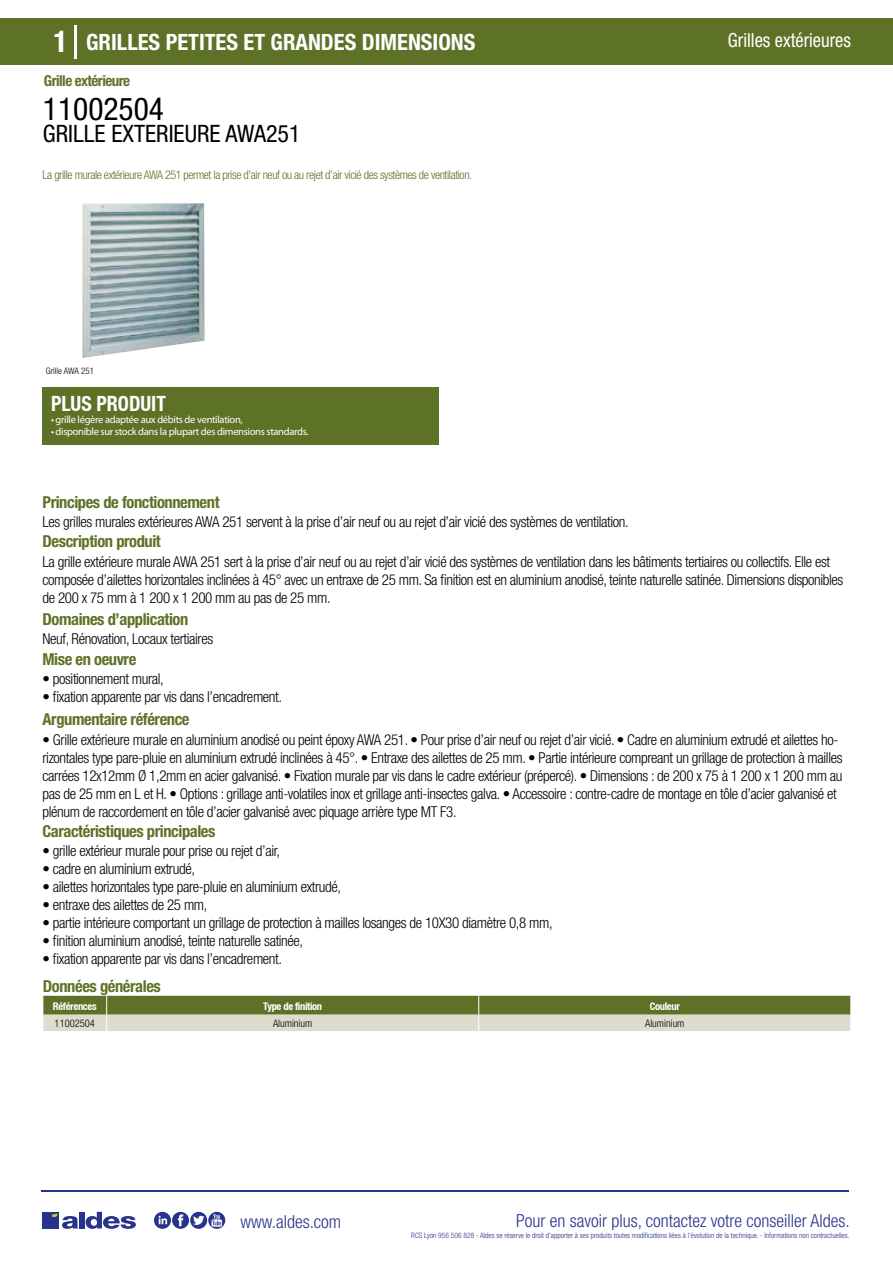
<style>
.page{position:relative;width:893px;height:1263px;background:#fff}
.page>*{position:absolute;margin:0;border:0;box-sizing:border-box;transform-origin:0 0}
.t1{font:condensed 31.5px "Helvetica Neue LT Std";color:#000}
.t2{font:condensed 24px "Helvetica Neue LT Std";color:#000}
.t3{font:700 condensed 22.5px "Helvetica Neue LT Std";color:#fff}
.t4{font:700 condensed 21px "Helvetica Neue";color:#fff;scale:.95 1}
.t5{font:condensed 19.5px "Helvetica Neue LT Std";color:#fff;scale:.95 1}
.t6{font:300 condensed 18px "Helvetica Neue";color:#28348b}
.t7{font:700 condensed 16.5px "Helvetica Neue LT Std";letter-spacing:-.025em;color:#5d7227}
.t8{font:300 condensed 15px/18px "Helvetica Neue LT Std";letter-spacing:-.025em;color:#000}
.t9{font:700 condensed 15px "Helvetica Neue LT Std";letter-spacing:-.035em;color:#5d7227}
.t10{font:300 condensed 12px "Helvetica Neue LT Std";letter-spacing:-.035em;color:#5d7227}
.t11{font:10.5px "Myriad Pro";letter-spacing:-.03em;color:#fff}
.t12{font:700 condensed 10.5px "Helvetica Neue";letter-spacing:-.03em;color:#fff}
.t13{font:300 condensed 10.5px "Helvetica Neue";color:#000}
.t14{font:300 condensed 9px "Helvetica Neue";color:#000}
.t15{font:300 condensed 7.5px "Helvetica Neue";color:#28348b}
.s1{font-size:30px}
</style>
<div class="page">
<div style="left:0;top:18px;width:893px;height:46px;background:#5d7227"></div>
<div style="left:43px;top:387px;width:396px;height:57px;background:#5d7227"></div>
<hr style="left:74px;top:25px;width:2px;height:33px;background:#fff">
<svg style="left:82px;top:203px;width:123px;height:155px;background:#a3b3b6"></svg>
<svg style="left:43px;top:996px;width:808px;height:35px;background:#99a476"></svg>
<hr style="left:41px;top:1190px;width:808px;height:1px;background:#28348b">
<svg style="left:154px;top:1212px;width:71px;height:17px"></svg>
<div style="left:42px;top:1212px;width:17px;height:16px;background:#28348b"></div>
<div style="left:79px;top:1212px;width:5px;height:16px;background:#28348b"></div>
<svg style="left:86px;top:1212px;width:50px;height:17px"></svg>
<svg style="left:52px;top:1213px;width:26px;height:16px"></svg>
<h3 class="t3" style="left:54px;top:28px;width:423px"><span class="s1">1</span> GRILLES PETITES ET GRANDES DIMENSIONS</h3>
<h3 class="t5" style="left:728px;top:29px;width:131px">Grilles extérieures</h3>
<p class="t9" style="left:44px;top:71px;width:88px">Grille extérieure</p>
<h1 class="t1" style="left:43px;top:91px;width:122px">11002504</h1>
<h2 class="t2" style="left:43px;top:120px;width:259px">GRILLE EXTERIEURE AWA251</h2>
<p class="t10" style="left:43px;top:167px;width:431px">La grille murale extérieure AWA 251 permet la prise d’air neuf ou au rejet d’air vicié des systèmes de ventilation.</p>
<p class="t14" style="left:46px;top:365px;width:50px">Grille AWA 251</p>
<h3 class="t4" style="left:51px;top:391px;width:122px">PLUS PRODUIT</h3>
<p class="t11" style="left:51px;top:413px;width:193px">• grille légère adaptée aux débits de ventilation,</p>
<p class="t11" style="left:51px;top:425px;width:259px">• disponible sur stock dans la plupart des dimensions standards.</p>
<p class="t7" style="left:43px;top:492px;width:179px">Principes de fonctionnement</p>
<p class="t7" style="left:43px;top:531px;width:120px">Description produit</p>
<p class="t8" style="left:43px;top:513px;width:588px">Les grilles murales extérieures AWA 251 servent à la prise d’air neuf ou au rejet d’air vicié des systèmes de ventilation.</p>
<p class="t8" style="left:43px;top:552px;width:802px">La grille extérieure murale AWA 251 sert à la prise d’air neuf ou au rejet d’air vicié des systèmes de ventilation dans les bâtiments tertiaires ou collectifs. Elle est composée d’ailettes horizontales inclinées à 45° avec un entraxe de 25 mm. Sa finition est en aluminium anodisé, teinte naturelle satinée. Dimensions disponibles de 200 x 75 mm à 1 200 x 1 200 mm au pas de 25 mm.</p>
<p class="t8" style="left:43px;top:630px;width:172px">Neuf, Rénovation, Locaux tertiaires</p>
<p class="t8" style="left:43px;top:669px;width:123px">• positionnement mural,</p>
<p class="t8" style="left:43px;top:687px;width:241px">• fixation apparente par vis dans l’encadrement.</p>
<p class="t7" style="left:43px;top:609px;width:147px">Domaines d’application</p>
<p class="t7" style="left:43px;top:649px;width:95px">Mise en oeuvre</p>
<p class="t7" style="left:43px;top:709px;width:149px">Argumentaire référence</p>
<p class="t8" style="left:43px;top:730px;width:801px">• Grille extérieure murale en aluminium anodisé ou peint époxy AWA 251. • Pour prise d’air neuf ou rejet d’air vicié. • Cadre en aluminium extrudé et ailettes ho&shy;rizontales type pare-pluie en aluminium extrudé inclinées à 45°. • Entraxe des ailettes de 25 mm. • Partie intérieure compreant un grillage de protection à mailles carrées 12x12mm Ø 1,2mm en acier galvanisé. • Fixation murale par vis dans le cadre extérieur (prépercé). • Dimensions : de 200 x 75 à 1 200 x 1 200 mm au pas de 25 mm en L et H. • Options : grillage anti-volatiles inox et grillage anti-insectes galva. • Accessoire : contre-cadre de montage en tôle d’acier galvanisé et plénum de raccordement en tôle d’acier galvanisé avec piquage arrière type MT F3.</p>
<p class="t7" style="left:43px;top:821px;width:174px">Caractéristiques principales</p>
<p class="t8" style="left:43px;top:842px;width:239px">• grille extérieur murale pour prise ou rejet d’air,</p>
<p class="t8" style="left:43px;top:860px;width:154px">• cadre en aluminium extrudé,</p>
<p class="t8" style="left:43px;top:878px;width:300px">• ailettes horizontales type pare-pluie en aluminium extrudé,</p>
<p class="t8" style="left:43px;top:896px;width:166px">• entraxe des ailettes de 25 mm,</p>
<p class="t8" style="left:43px;top:914px;width:512px">• partie intérieure comportant un grillage de protection à mailles losanges de 10X30 diamètre 0,8 mm,</p>
<p class="t8" style="left:43px;top:932px;width:262px">• finition aluminium anodisé, teinte naturelle satinée,</p>
<p class="t8" style="left:43px;top:950px;width:241px">• fixation apparente par vis dans l’encadrement.</p>
<p class="t7" style="left:43px;top:976px;width:119px">Données générales</p>
<p class="t12" style="left:53px;top:1000px;width:45px">Références</p>
<p class="t12" style="left:263px;top:1000px;width:60px">Type de finition</p>
<p class="t12" style="left:650px;top:1000px;width:32px">Couleur</p>
<p class="t13" style="left:55px;top:1017px;width:42px">11002504</p>
<p class="t13" style="left:273px;top:1017px;width:41px">Aluminium</p>
<p class="t13" style="left:645px;top:1017px;width:41px">Aluminium</p>
<p class="t6" style="left:240px;top:1211px;width:102px">www.aldes.com</p>
<p class="t6" style="left:516px;top:1211px;width:335px">Pour en savoir plus, contactez votre conseiller Aldes.</p>
<p class="t15" style="left:411px;top:1230px;width:440px">RCS Lyon 956 506 828 - Aldes se réserve le droit d’apporter à ses produits toutes modifications liées à l’évolution de la technique. - Informations non contractuelles.</p>
</div>
